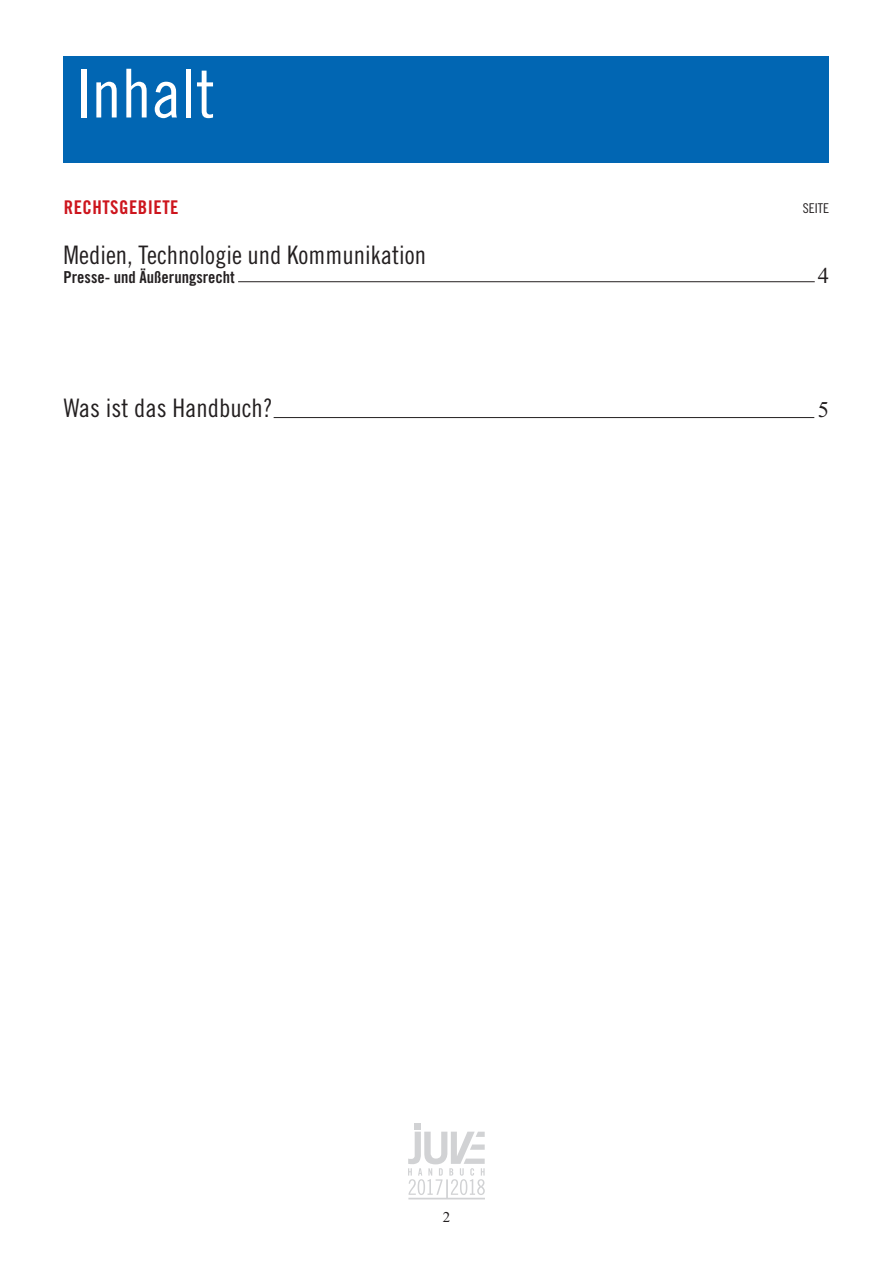
<style>
.page{position:relative;width:893px;height:1263px;background:#fff}
.page>*{position:absolute;margin:0;border:0;box-sizing:border-box;transform-origin:0 0}
.t1{font:67.5px "Trade Gothic LT Std Cn 18";color:#fff}
.t2{font:25.5px "Trade Gothic LT Std Cn 18";color:#231f20}
.t3{font:22.5px "Juve Times New Roman";color:#231f20}
._50_kanzleiName{font:18.9px "Trade Gothic LT Std Bd Cn 20";letter-spacing:.025em;color:#cd151d}
.t4{font:16.5px "Trade Gothic LT Std Bd Cn 20";color:#231f20}
._51_Lauftext{font:15px "Juve Times New Roman";color:#231f20}
.t5{font:13.5px "Trade Gothic LT Std Cn 18";color:#231f20}
</style>
<div class="page">
<svg style="left:408px;top:1123px;width:77px;height:76px"></svg>
<hr style="left:274px;top:417px;width:540px;height:1px;background:#231f20">
<div style="left:64px;top:56px;width:765px;height:107px;background:#0166b3"></div>
<hr style="left:238px;top:281px;width:577px;height:1px;background:#231f20">
<p class="t1" style="left:77px;top:53px;width:140px">Inhalt</p>
<p class="_50_kanzleiName" style="left:64px;top:196px;width:116px">RECHTSGEBIETE</p>
<p class="t5" style="left:803px;top:200px;width:28px">SEITE</p>
<p class="t2" style="left:64px;top:239px;width:364px">Medien, Technologie und Kommunikation</p>
<p class="t4" style="left:64px;top:267px;width:173px">Presse- und Äußerungsrecht</p>
<p class="t3" style="left:818px;top:262px;width:13px">4</p>
<p class="t2" style="left:64px;top:393px;width:211px">Was ist das Handbuch?</p>
<p class="t3" style="left:818px;top:397px;width:13px">5</p>
<p class="_51_Lauftext" style="left:443px;top:1209px;width:9px">2</p>
</div>
